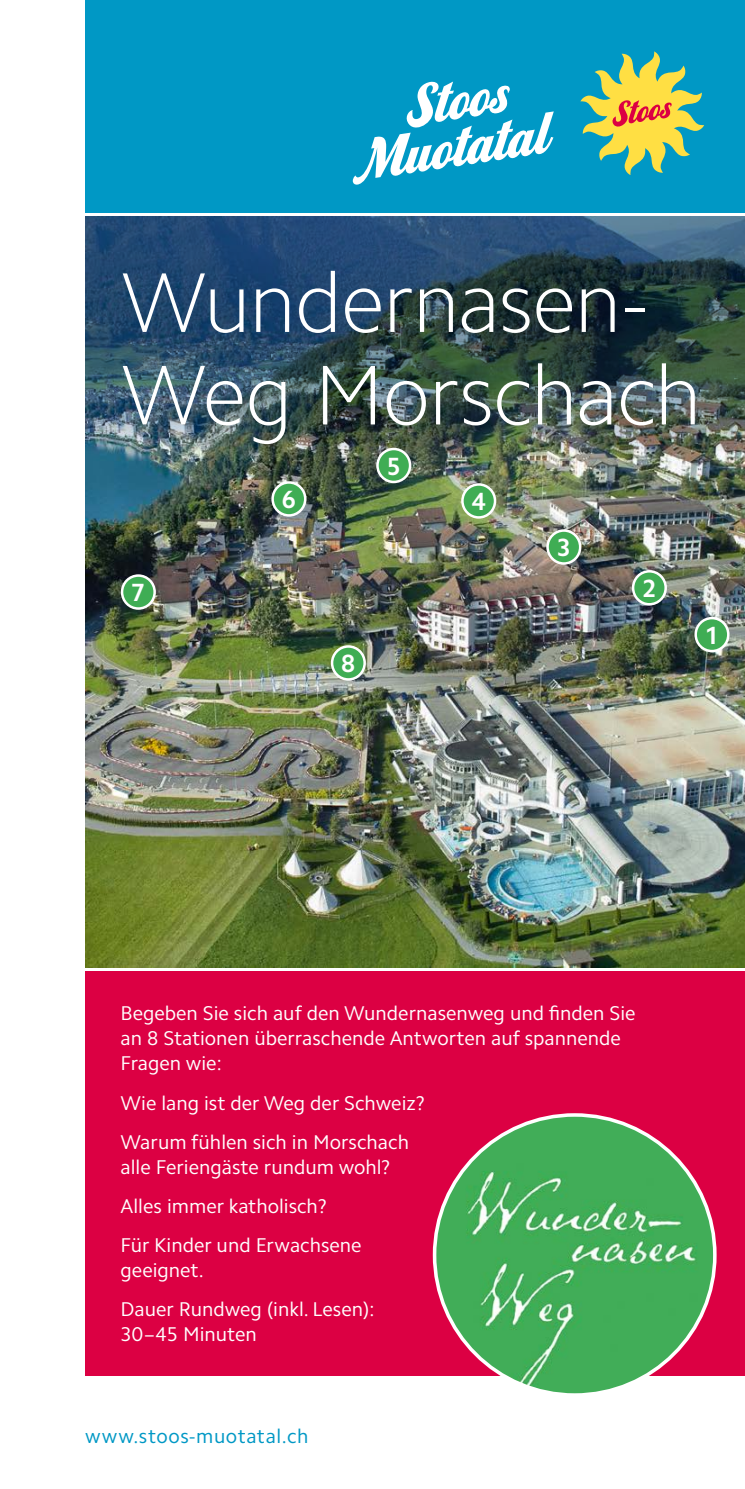
<style>
.page{position:relative;width:745px;height:1489px;background:#fff}
.page>*{position:absolute;margin:0;border:0;box-sizing:border-box;transform-origin:0 0}
.t1{font:100 85px/92.5px "Camphor Pro";letter-spacing:-.015em;color:#fff}
.t2{font:700 25px "Camphor Pro";color:#fff}
.t3{font:20px/39.2px "Camphor Pro";color:#fff}
.t4{font:20px "Camphor Pro";letter-spacing:.03em;color:#0098c5}
</style>
<div class="page">
<img style="left:85px;top:454px;width:659px;height:513px">
<img style="left:85px;top:216px;width:659px;height:238px">
<div style="left:85px;top:971px;width:659px;height:404px;background:#dc0043"></div>
<div style="left:695px;top:618px;width:32px;height:33px;background:#3fad54;border-radius:50%"></div>
<div style="left:694px;top:617px;width:35px;height:35px;border:2px solid #fff;border-radius:50%"></div>
<div style="left:632px;top:571px;width:33px;height:33px;background:#3fad54;border-radius:50%"></div>
<div style="left:631px;top:570px;width:35px;height:35px;border:2px solid #fff;border-radius:50%"></div>
<div style="left:547px;top:530px;width:32px;height:33px;background:#3fad54;border-radius:50%"></div>
<div style="left:546px;top:529px;width:35px;height:35px;border:2px solid #fff;border-radius:50%"></div>
<div style="left:462px;top:484px;width:32px;height:33px;background:#3fad54;border-radius:50%"></div>
<div style="left:461px;top:483px;width:35px;height:35px;border:2px solid #fff;border-radius:50%"></div>
<div style="left:377px;top:449px;width:33px;height:33px;background:#3fad54;border-radius:50%"></div>
<div style="left:376px;top:448px;width:35px;height:35px;border:2px solid #fff;border-radius:50%"></div>
<div style="left:272px;top:482px;width:33px;height:33px;background:#3fad54;border-radius:50%"></div>
<div style="left:271px;top:481px;width:35px;height:35px;border:2px solid #fff;border-radius:50%"></div>
<div style="left:122px;top:575px;width:32px;height:33px;background:#3fad54;border-radius:50%"></div>
<div style="left:121px;top:574px;width:35px;height:35px;border:2px solid #fff;border-radius:50%"></div>
<div style="left:332px;top:646px;width:32px;height:33px;background:#3fad54;border-radius:50%"></div>
<div style="left:330px;top:645px;width:35px;height:35px;border:2px solid #fff;border-radius:50%"></div>
<div style="left:85px;top:0;width:659px;height:213px;background:#0098c5"></div>
<svg style="left:580px;top:51px;width:123px;height:124px"></svg>
<svg style="left:352px;top:81px;width:201px;height:104px"></svg>
<img style="left:434px;top:1114px;width:280px;height:280px;border-radius:140px">
<h1 class="t1" style="left:120px;top:256px;width:582px">Wundernasen-<br>Weg Morschach</h1>
<p class="t2" style="left:131px;top:577px;width:16px">7</p>
<p class="t2" style="left:282px;top:484px;width:16px">6</p>
<p class="t2" style="left:386px;top:451px;width:16px">5</p>
<p class="t2" style="left:341px;top:648px;width:16px">8</p>
<p class="t2" style="left:471px;top:486px;width:16px">4</p>
<p class="t2" style="left:556px;top:532px;width:16px">3</p>
<p class="t2" style="left:642px;top:573px;width:16px">2</p>
<p class="t2" style="left:704px;top:620px;width:16px">1</p>
<p class="t3" style="left:120px;top:1000px;width:516px;line-height:25px">Begeben Sie sich auf den Wundernasenweg und finden Sie an 8 Stationen überraschende Antworten auf spannende<br>Fragen wie:</p>
<p class="t3" style="left:120px;top:1082px;width:305px">Wie lang ist der Weg der Schweiz?<br>Warum fühlen sich in Morschach</p>
<p class="t3" style="left:120px;top:1147px;width:271px">alle Feriengäste rundum wohl?<br>Alles immer katholisch?<br>Für Kinder und Erwachsene</p>
<p class="t3" style="left:120px;top:1250px;width:255px">geeignet.<br>Dauer Rundweg (inkl. Lesen):</p>
<p class="t3" style="left:120px;top:1314px;width:138px">30–45 Minuten</p>
<p class="t4" style="left:85px;top:1424px;width:225px">www.stoos-muotatal.ch</p>
</div>
